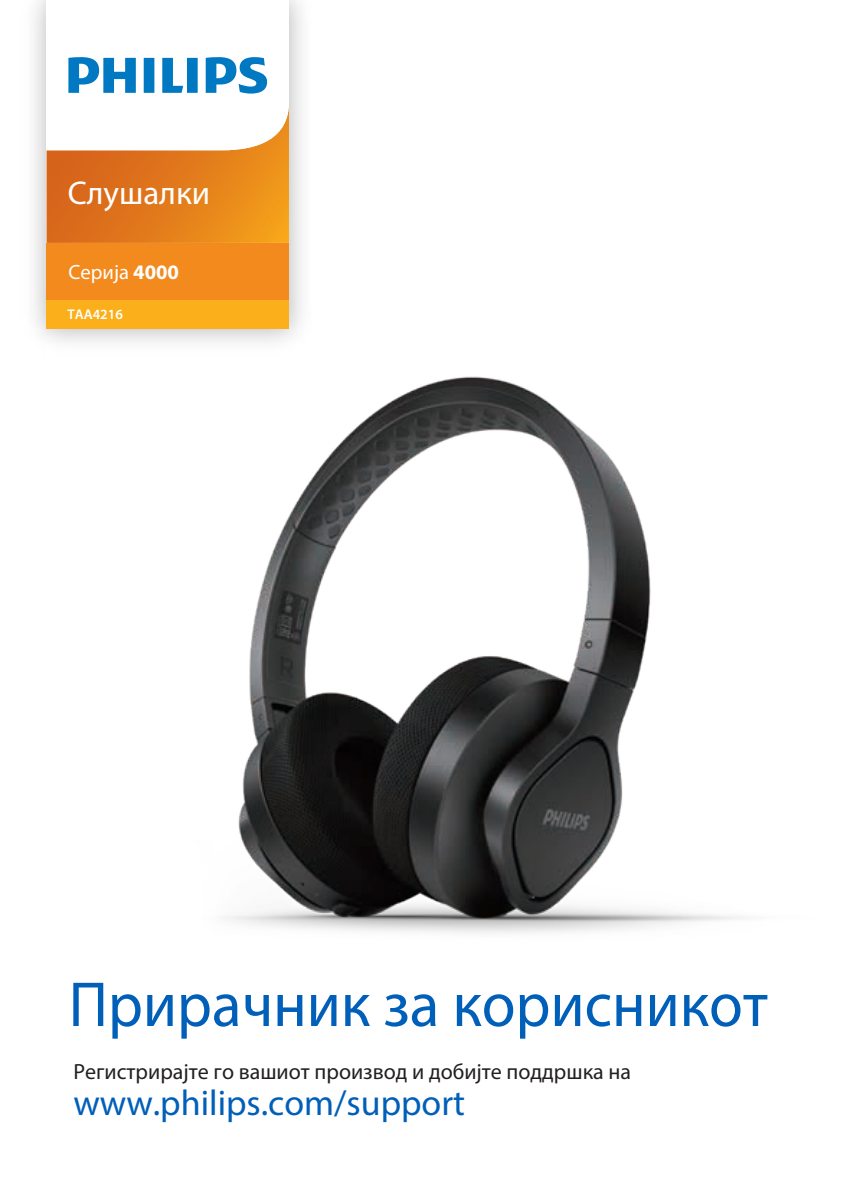
<style>
.page{position:relative;width:842px;height:1191px;background:#fff}
.page>*{position:absolute;margin:0;border:0;box-sizing:border-box;transform-origin:0 0}
.t1{font:64px "Myriad Pro";color:#005fb9;scale:.96 1}
.t2{font:36px "Myriad Pro";color:#005fb9}
.t3{font:33px "Myriad Pro";color:#fff}
.t4{font:22px "Myriad Pro";color:#231f20}
.t5{font:20.6px "Myriad Pro";color:#fff}
.t6{font:600 14.2px "Myriad Pro";color:#fff}
.s1{font-weight:700}
</style>
<div class="page">
<img style="left:224px;top:376px;width:517px;height:557px">
<img style="left:34px;top:0;width:268px;height:343px">
<svg style="left:47px;top:0;width:242px;height:243px"></svg>
<div style="left:47px;top:243px;width:242px;height:57px;background:#f38a1e"></div>
<div style="left:47px;top:300px;width:242px;height:29px;background:#fbaf1b"></div>
<h3 class="t3" style="left:68px;top:173px;width:144px">Слушалки</h3>
<p class="t5" style="left:69px;top:259px;width:112px">Серија <span class="s1">4000</span></p>
<p class="t6" style="left:67px;top:306px;width:57px">TAA4216</p>
<h1 class="t1" style="left:69px;top:965px;width:730px">Прирачник за корисникот</h1>
<p class="t4" style="left:73px;top:1058px;width:559px">Регистрирајте го вашиот производ и добијте поддршка на</p>
<h2 class="t2" style="left:73px;top:1080px;width:393px">www.philips.com/support</h2>
</div>
